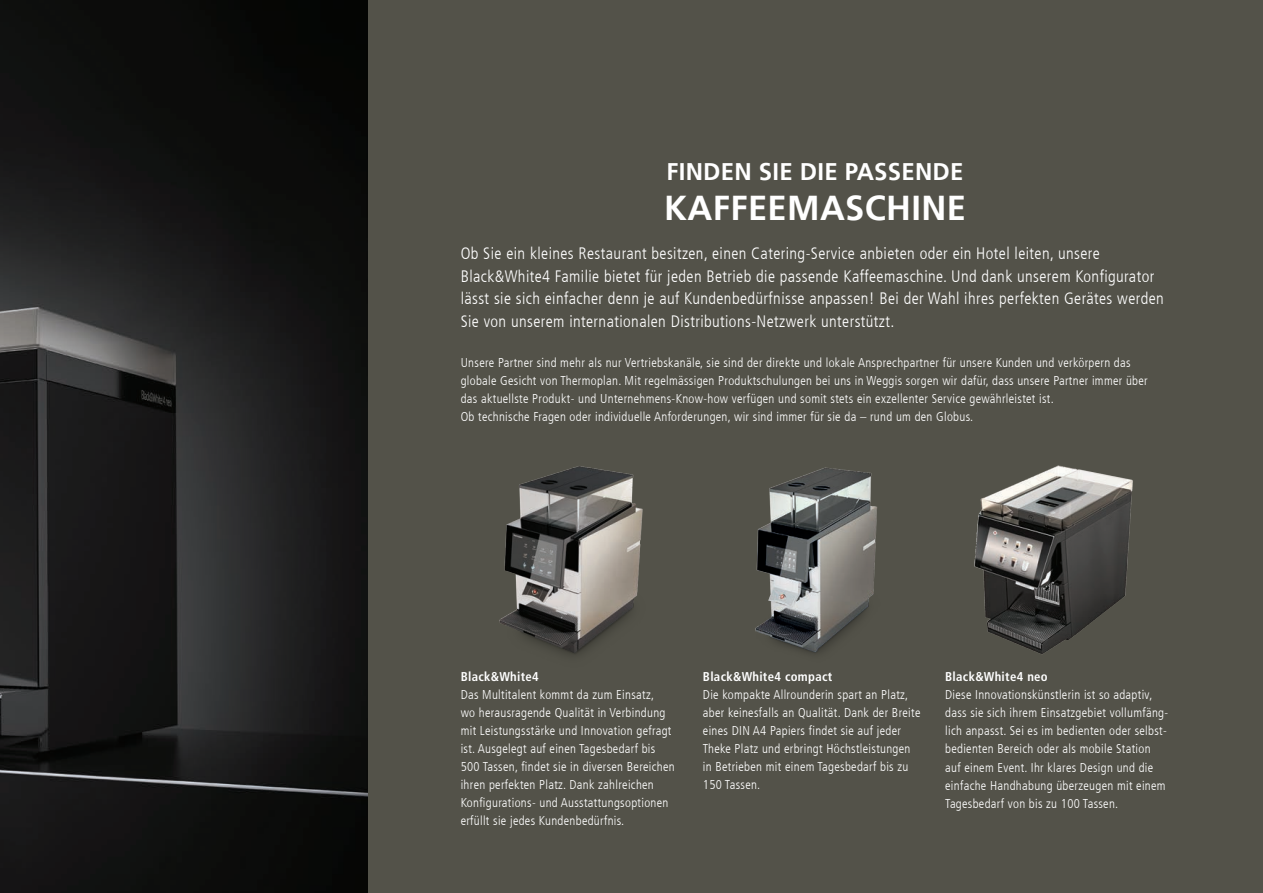
<style>
.page{position:relative;width:1263px;height:893px;background:#535249}
.page>*{position:absolute;margin:0;border:0;box-sizing:border-box;transform-origin:0 0}
.t1{font:700 34.5px "Frutiger LT Pro";letter-spacing:.01em;color:#fff}
.t2{font:700 24px "Frutiger LT Pro";letter-spacing:.01em;color:#fff}
.t3{font:300 condensed 16.5px/22.5px "Frutiger LT Com";letter-spacing:.025em;color:#fff}
.t4{font:300 condensed 12.75px/18px "Frutiger LT Com";letter-spacing:.025em;color:#fff}
.t5{font:700 condensed 12.75px "Frutiger LT Com";letter-spacing:.025em;color:#fff}
</style>
<div class="page">
<img style="left:0;top:0;width:367px;height:893px">
<img style="left:499px;top:466px;width:144px;height:189px">
<img style="left:755px;top:467px;width:122px;height:187px">
<img style="left:974px;top:465px;width:159px;height:189px">
<h2 class="t2" style="left:666px;top:157px;width:298px">FINDEN SIE DIE PASSENDE</h2>
<h1 class="t1" style="left:664px;top:188px;width:303px">KAFFEEMASCHINE</h1>
<p class="t3" style="left:461px;top:242px;width:705px">Ob Sie ein kleines Restaurant besitzen, einen Catering-Service anbieten oder ein Hotel leiten, unsere Black&amp;White4 Familie bietet für jeden Betrieb die passende Kaffeemaschine. Und dank unserem Konfigurator lässt sie sich einfacher denn je auf Kundenbedürfnisse anpassen! Bei der Wahl ihres perfekten Gerätes werden Sie von unserem internationalen Distributions-Netzwerk unterstützt.</p>
<p class="t4" style="left:461px;top:353px;width:689px">Unsere Partner sind mehr als nur Vertriebskanäle, sie sind der direkte und lokale Ansprechpartner für unsere Kunden und verkörpern das globale Gesicht von Thermoplan. Mit regelmässigen Produktschulungen bei uns in Weggis sorgen wir dafür, dass unsere Partner immer über das aktuellste Produkt- und Unternehmens-Know-how verfügen und somit stets ein exzellenter Service gewährleistet ist.<br>Ob technische Fragen oder individuelle Anforderungen, wir sind immer für sie da – rund um den Globus.</p>
<p class="t5" style="left:461px;top:669px;width:80px">Black&amp;White4</p>
<p class="t4" style="left:461px;top:686px;width:216px">Das Multitalent kommt da zum Einsatz,<br>wo herausragende Qualität in Verbindung mit Leistungsstärke und Innovation gefragt ist. Ausgelegt auf einen Tagesbedarf bis 500 Tassen, findet sie in diversen Bereichen ihren perfekten Platz. Dank zahlreichen Konfigurations- und Ausstattungsoptionen erfüllt sie jedes Kundenbedürfnis.</p>
<p class="t5" style="left:703px;top:669px;width:131px">Black&amp;White4 compact</p>
<p class="t4" style="left:703px;top:686px;width:219px">Die kompakte Allrounderin spart an Platz, aber keinesfalls an Qualität. Dank der Breite eines DIN A4 Papiers findet sie auf jeder Theke Platz und erbringt Höchstleistungen in Betrieben mit einem Tagesbedarf bis zu 150 Tassen.</p>
<p class="t5" style="left:945px;top:669px;width:104px">Black&amp;White4 neo</p>
<p class="t4" style="left:945px;top:686px;width:224px">Diese Innovationskünstlerin ist so adaptiv, dass sie sich ihrem Einsatzgebiet vollumfäng&shy;lich anpasst. Sei es im bedienten oder selbst&shy;bedienten Bereich oder als mobile Station auf einem Event. Ihr klares Design und die einfache Handhabung überzeugen mit einem Tagesbedarf von bis zu 100 Tassen.</p>
</div>
